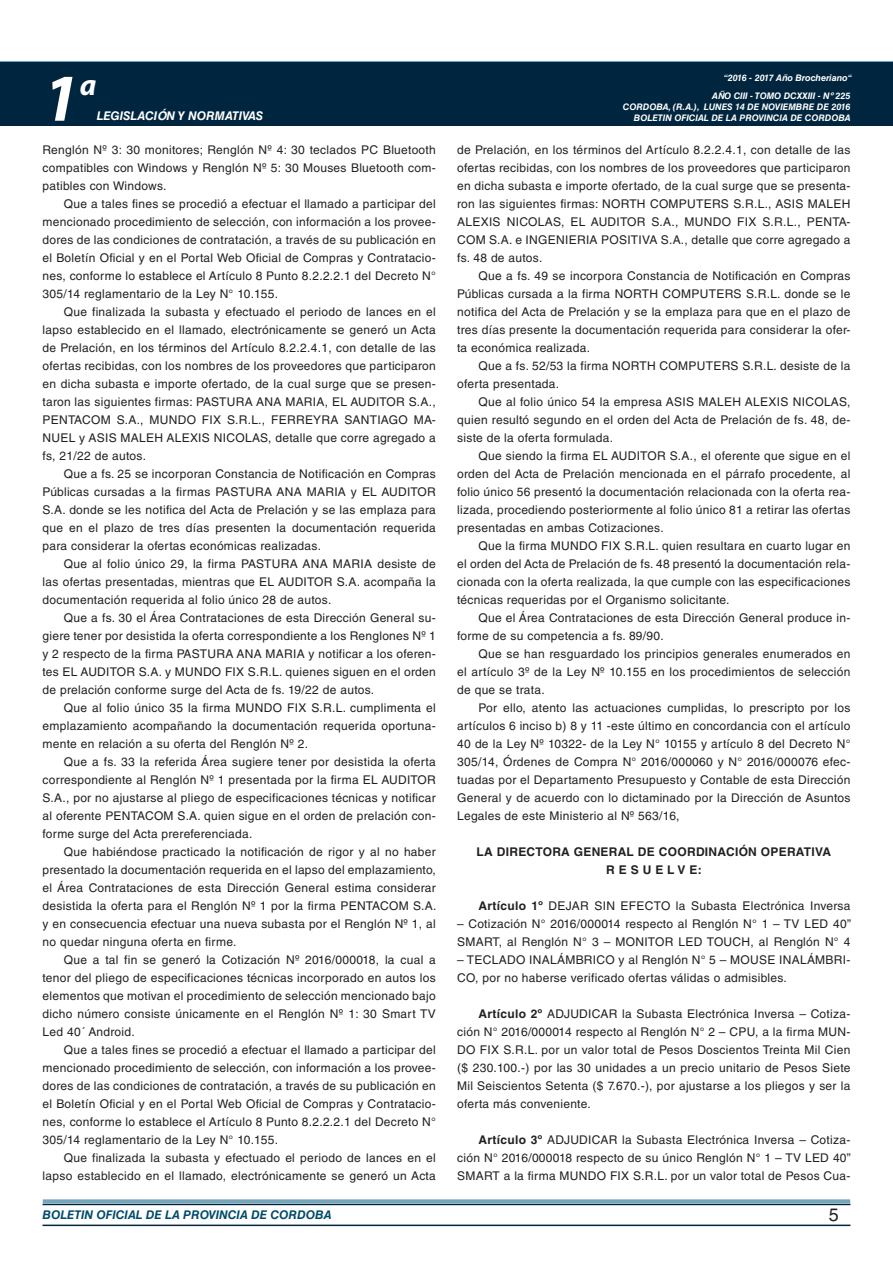
<style>
.page{position:relative;width:893px;height:1263px;background:#fff}
.page>*{position:absolute;margin:0;border:0;box-sizing:border-box;transform-origin:0 0}
.t1{font:italic 700 67.5px "Myriad Pro";color:#fff}
.t2{font:italic 700 30px "Myriad Pro";color:#fff}
.t3{font:18px "Helvetica LT Std";color:#231f20}
.TEXTO_BASE{font:12px/18px "Helvetica LT Std";letter-spacing:.025em;color:#231f20;text-align:justify}
.TEXTO_BASE-2{font:700 12px "Helvetica LT Std";letter-spacing:.025em;color:#231f20}
.t4{font:italic 700 12px "Helvetica LT Std";color:#004b6c}
.t5{font:italic 700 12px "Helvetica LT Std";color:#fff}
.t6{font:italic 700 9px/10.8px "Helvetica LT Std";color:#fff;text-align:right}
.s1{font-weight:700}
</style>
<div class="page">
<div style="left:0;top:61px;width:893px;height:6px;background:#73a5b8"></div>
<div style="left:0;top:62px;width:893px;height:64px;background:#00263f"></div>
<hr style="left:43px;top:1224px;width:807px;height:2px;background:#00263f">
<div style="left:42px;top:1198px;width:809px;height:8px;background:#fff;opacity:.75"></div>
<h1 class="t1" style="left:43px;top:54px;width:38px">1</h1>
<h2 class="t2" style="left:80px;top:66px;width:18px">a</h2>
<p class="t5" style="left:97px;top:109px;width:168px">LEGISLACIÓN Y NORMATIVAS</p>
<p class="TEXTO_BASE" style="left:43px;top:141px;width:395px">Renglón Nº 3: 30 monitores; Renglón Nº 4: 30 teclados PC Bluetooth compatibles con Windows y Renglón Nº 5: 30 Mouses Bluetooth com&shy;patibles con Windows.</p>
<p class="TEXTO_BASE" style="left:43px;top:195px;width:395px;text-indent:21px">Que a tales fines se procedió a efectuar el llamado a participar del mencionado procedimiento de selección, con información a los provee&shy;dores de las condiciones de contratación, a través de su publicación en el Boletín Oficial y en el Portal Web Oficial de Compras y Contratacio&shy;nes, conforme lo establece el Artículo 8 Punto 8.2.2.2.1 del Decreto N° 305/14 reglamentario de la Ley N° 10.155.</p>
<p class="TEXTO_BASE" style="left:43px;top:303px;width:395px;text-indent:21px">Que finalizada la subasta y efectuado el periodo de lances en el lapso establecido en el llamado, electrónicamente se generó un Acta de Prelación, en los términos del Artículo 8.2.2.4.1, con detalle de las ofertas recibidas, con los nombres de los proveedores que participaron en dicha subasta e importe ofertado, de la cual surge que se presen&shy;taron las siguientes firmas: PASTURA ANA MARIA, EL AUDITOR S.A., PENTACOM S.A., MUNDO FIX S.R.L., FERREYRA SANTIAGO MA-NUEL y ASIS MALEH ALEXIS NICOLAS, detalle que corre agregado a fs, 21/22 de autos.</p>
<p class="TEXTO_BASE" style="left:43px;top:465px;width:395px;text-indent:21px">Que a fs. 25 se incorporan Constancia de Notificación en Compras Públicas cursadas a la firmas PASTURA ANA MARIA y EL AUDITOR S.A. donde se les notifica del Acta de Prelación y se las emplaza para que en el plazo de tres días presenten la documentación requerida para considerar la ofertas económicas realizadas.</p>
<p class="TEXTO_BASE" style="left:43px;top:555px;width:395px;text-indent:21px">Que al folio único 29, la firma PASTURA ANA MARIA desiste de las ofertas presentadas, mientras que EL AUDITOR S.A. acompaña la documentación requerida al folio único 28 de autos.</p>
<p class="TEXTO_BASE" style="left:43px;top:609px;width:395px;text-indent:21px">Que a fs. 30 el Área Contrataciones de esta Dirección General su&shy;giere tener por desistida la oferta correspondiente a los Renglones Nº 1 y 2 respecto de la firma PASTURA ANA MARIA y notificar a los oferen&shy;tes EL AUDITOR S.A. y MUNDO FIX S.R.L. quienes siguen en el orden de prelación conforme surge del Acta de fs. 19/22 de autos.</p>
<p class="TEXTO_BASE" style="left:43px;top:699px;width:395px;text-indent:21px">Que al folio único 35 la firma MUNDO FIX S.R.L. cumplimenta el emplazamiento acompañando la documentación requerida oportuna&shy;mente en relación a su oferta del Renglón Nº 2.</p>
<p class="TEXTO_BASE" style="left:43px;top:753px;width:395px;text-indent:21px">Que a fs. 33 la referida Área sugiere tener por desistida la oferta correspondiente al Renglón Nº 1 presentada por la firma EL AUDITOR S.A., por no ajustarse al pliego de especificaciones técnicas y notificar al oferente PENTACOM S.A. quien sigue en el orden de prelación con&shy;forme surge del Acta prereferenciada.</p>
<p class="TEXTO_BASE" style="left:43px;top:843px;width:396px;text-indent:21px">Que habiéndose practicado la notificación de rigor y al no haber presentado la documentación requerida en el lapso del emplazamiento, el Área Contrataciones de esta Dirección General estima considerar desistida la oferta para el Renglón Nº 1 por la firma PENTACOM S.A. y en consecuencia efectuar una nueva subasta por el Renglón Nº 1, al no quedar ninguna oferta en firme.</p>
<p class="TEXTO_BASE" style="left:43px;top:951px;width:395px;text-indent:21px">Que a tal fin se generó la Cotización Nº 2016/000018, la cual a tenor del pliego de especificaciones técnicas incorporado en autos los elementos que motivan el procedimiento de selección mencionado bajo dicho número consiste únicamente en el Renglón Nº 1: 30 Smart TV Led 40´ Android.</p>
<p class="TEXTO_BASE" style="left:43px;top:1041px;width:395px;text-indent:21px">Que a tales fines se procedió a efectuar el llamado a participar del mencionado procedimiento de selección, con información a los provee&shy;dores de las condiciones de contratación, a través de su publicación en el Boletín Oficial y en el Portal Web Oficial de Compras y Contratacio&shy;nes, conforme lo establece el Artículo 8 Punto 8.2.2.2.1 del Decreto N° 305/14 reglamentario de la Ley N° 10.155.</p>
<p class="TEXTO_BASE" style="left:43px;top:1149px;width:395px;text-align:right">Que finalizada la subasta y efectuado el periodo de lances en el lapso establecido en el llamado, electrónicamente se generó un Acta</p>
<p class="t6" style="left:724px;top:72px;width:130px">“2016 - 2017 Año Brocheriano“</p>
<p class="t6" style="left:623px;top:91px;width:229px">AÑO CIII - TOMO DCXXIII - Nº 225<br>CORDOBA, (R.A.), LUNES 14 DE NOVIEMBRE DE 2016<br>BOLETIN OFICIAL DE LA PROVINCIA DE CORDOBA</p>
<p class="TEXTO_BASE" style="left:457px;top:141px;width:395px">de Prelación, en los términos del Artículo 8.2.2.4.1, con detalle de las ofertas recibidas, con los nombres de los proveedores que participaron en dicha subasta e importe ofertado, de la cual surge que se presenta&shy;ron las siguientes firmas: NORTH COMPUTERS S.R.L., ASIS MALEH ALEXIS NICOLAS, EL AUDITOR S.A., MUNDO FIX S.R.L., PENTA-COM S.A. e INGENIERIA POSITIVA S.A., detalle que corre agregado a fs. 48 de autos.</p>
<p class="TEXTO_BASE" style="left:457px;top:267px;width:395px;text-indent:21px">Que a fs. 49 se incorpora Constancia de Notificación en Compras Públicas cursada a la firma NORTH COMPUTERS S.R.L. donde se le notifica del Acta de Prelación y se la emplaza para que en el plazo de tres días presente la documentación requerida para considerar la ofer&shy;ta económica realizada.</p>
<p class="TEXTO_BASE" style="left:457px;top:357px;width:395px;text-indent:21px">Que a fs. 52/53 la firma NORTH COMPUTERS S.R.L. desiste de la oferta presentada.</p>
<p class="TEXTO_BASE" style="left:457px;top:393px;width:395px;text-indent:21px">Que al folio único 54 la empresa ASIS MALEH ALEXIS NICOLAS, quien resultó segundo en el orden del Acta de Prelación de fs. 48, de&shy;siste de la oferta formulada.</p>
<p class="TEXTO_BASE" style="left:457px;top:447px;width:395px;text-indent:21px">Que siendo la firma EL AUDITOR S.A., el oferente que sigue en el orden del Acta de Prelación mencionada en el párrafo procedente, al folio único 56 presentó la documentación relacionada con la oferta rea&shy;lizada, procediendo posteriormente al folio único 81 a retirar las ofertas presentadas en ambas Cotizaciones.</p>
<p class="TEXTO_BASE" style="left:457px;top:537px;width:395px;text-indent:21px">Que la firma MUNDO FIX S.R.L. quien resultara en cuarto lugar en el orden del Acta de Prelación de fs. 48 presentó la documentación rela&shy;cionada con la oferta realizada, la que cumple con las especificaciones técnicas requeridas por el Organismo solicitante.</p>
<p class="TEXTO_BASE" style="left:457px;top:609px;width:395px;text-indent:21px">Que el Área Contrataciones de esta Dirección General produce in&shy;forme de su competencia a fs. 89/90.</p>
<p class="TEXTO_BASE" style="left:457px;top:645px;width:395px;text-indent:21px">Que se han resguardado los principios generales enumerados en el artículo 3º de la Ley Nº 10.155 en los procedimientos de selección de que se trata.</p>
<p class="TEXTO_BASE" style="left:457px;top:699px;width:395px;text-indent:21px">Por ello, atento las actuaciones cumplidas, lo prescripto por los artículos 6 inciso b) 8 y 11 -este último en concordancia con el artículo 40 de la Ley Nº 10322- de la Ley N° 10155 y artículo 8 del Decreto N° 305/14, Órdenes de Compra N° 2016/000060 y N° 2016/000076 efec&shy;tuadas por el Departamento Presupuesto y Contable de esta Dirección General y de acuerdo con lo dictaminado por la Dirección de Asuntos Legales de este Ministerio al Nº 563/16,</p>
<p class="TEXTO_BASE-2" style="left:477px;top:844px;width:356px">LA DIRECTORA GENERAL DE COORDINACIÓN OPERATIVA</p>
<p class="TEXTO_BASE-2" style="left:606px;top:862px;width:97px">R E S U E L V E:</p>
<p class="TEXTO_BASE" style="left:478px;top:897px;width:374px"><span class="s1">Artículo 1º</span> DEJAR SIN EFECTO la Subasta Electrónica Inversa</p>
<p class="TEXTO_BASE" style="left:457px;top:915px;width:395px">– Cotización N° 2016/000014 respecto al Renglón N° 1 – TV LED 40”<br>SMART, al Renglón N° 3 – MONITOR LED TOUCH, al Renglón N° 4</p>
<p class="TEXTO_BASE" style="left:457px;top:951px;width:395px">– TECLADO INALÁMBRICO y al Renglón N° 5 – MOUSE INALÁMBRI-<br>CO, por no haberse verificado ofertas válidas o admisibles.</p>
<p class="TEXTO_BASE" style="left:457px;top:1005px;width:395px;text-indent:21px"><span class="s1">Artículo 2º</span> ADJUDICAR la Subasta Electrónica Inversa – Cotiza&shy;ción N° 2016/000014 respecto al Renglón N° 2 – CPU, a la firma MUN-DO FIX S.R.L. por un valor total de Pesos Doscientos Treinta Mil Cien ($ 230.100.-) por las 30 unidades a un precio unitario de Pesos Siete Mil Seiscientos Setenta ($ 7.670.-), por ajustarse a los pliegos y ser la oferta más conveniente.</p>
<p class="TEXTO_BASE" style="left:457px;top:1131px;width:395px;text-indent:21px"><span class="s1">Artículo 3º</span> ADJUDICAR la Subasta Electrónica Inversa – Cotiza&shy;ción N° 2016/000018 respecto de su único Renglón N° 1 – TV LED 40” SMART a la firma MUNDO FIX S.R.L. por un valor total de Pesos Cua-</p>
<p class="t4" style="left:43px;top:1208px;width:290px">BOLETIN OFICIAL DE LA PROVINCIA DE CORDOBA</p>
<h3 class="t3" style="left:829px;top:1204px;width:12px">5</h3>
</div>
